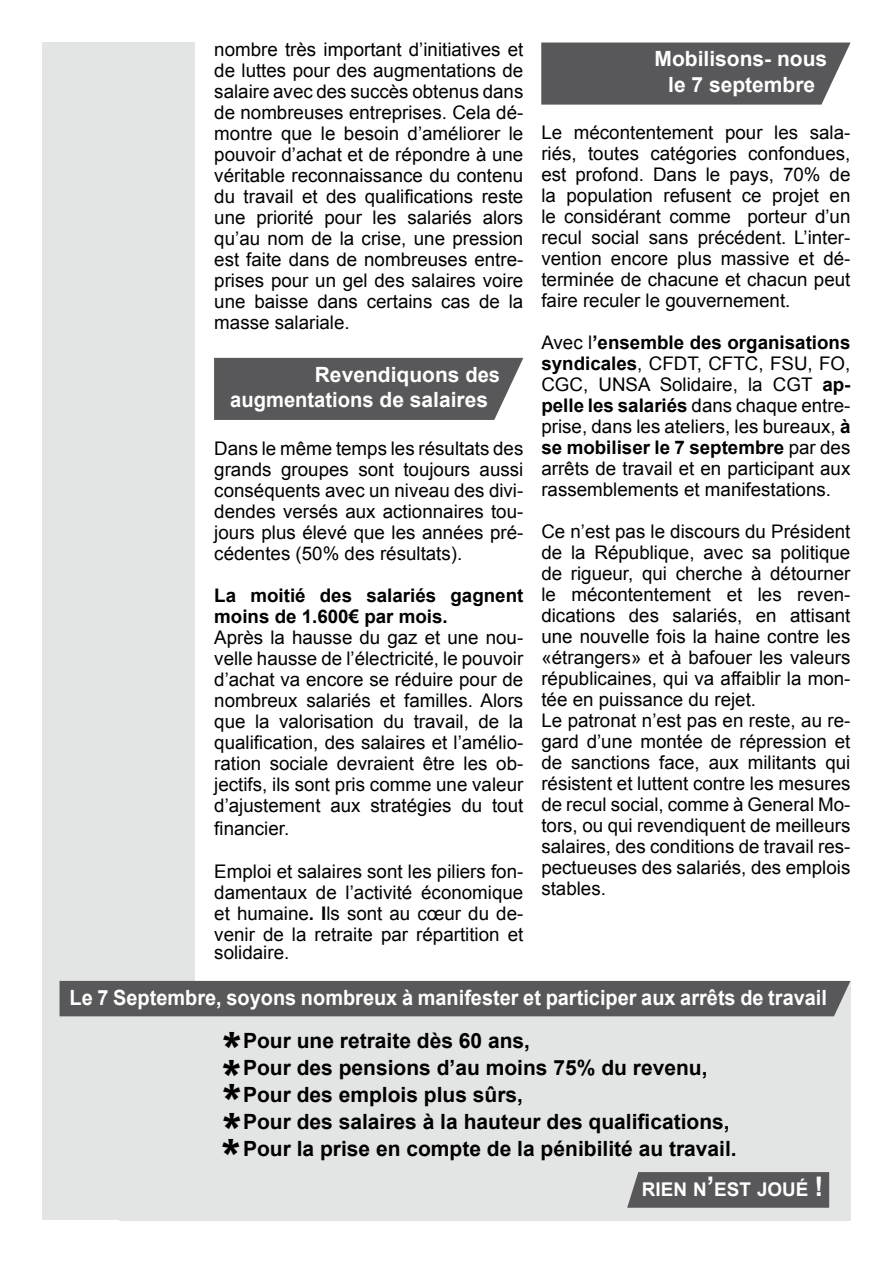
<style>
.page{position:relative;width:893px;height:1263px;background:#fff}
.page>*{position:absolute;margin:0;border:0;box-sizing:border-box;transform-origin:0 0}
.t1{font:900 45px/55.3px "Arial";color:#000}
.t2{font:700 21px/27px "Arial";color:#000}
.t3{font:700 21px "Arial";color:#fff;scale:.95 1}
.t4{font:700 21px/25.2px "Arial";color:#fff}
.t5{font:700 18.9px "Arial";color:#fff}
.t6{font:18.75px/21px "Arial";color:#000;text-align:justify}
.t7{font:700 18.75px/21px "Arial";color:#000}
.s1{font-weight:700}
.s2{font-weight:900;font-size:45px}
.s3{font-size:27px}
</style>
<div class="page">
<div style="left:43px;top:43px;width:152px;height:1177px;background:#e3e4e4"></div>
<div style="left:214px;top:358px;width:309px;height:62px;background:#58585a"></div>
<div style="left:119px;top:981px;width:731px;height:239px;background:#e3e4e4"></div>
<div style="left:60px;top:981px;width:790px;height:35px;background:#58585a"></div>
<svg style="left:627px;top:1172px;width:202px;height:36px;background:#5d5d5f"></svg>
<div style="left:541px;top:43px;width:310px;height:62px;background:#58585a"></div>
<p class="t6" style="left:214px;top:39px;width:311px">nombre très important d’initiatives et de luttes pour des augmentations de salaire avec des succès obtenus dans de nombreuses entreprises. Cela dé&shy;montre que le besoin d’améliorer le pouvoir d’achat et de répondre à une véritable reconnaissance du contenu du travail et des qualifications reste une priorité pour les salariés alors qu’au nom de la crise, une pression est faite dans de nombreuses entre&shy;prises pour un gel des salaires voire une baisse dans certains cas de la masse salariale.</p>
<p class="t4" style="left:230px;top:362px;width:271px;text-indent:85px">Revendiquons des augmentations de salaires</p>
<p class="t6" style="left:214px;top:438px;width:311px">Dans le même temps les résultats des grands groupes sont toujours aussi conséquents avec un niveau des divi&shy;dendes versés aux actionnaires tou&shy;jours plus élevé que les années pré&shy;cédentes (50% des résultats).</p>
<p class="t7" style="left:214px;top:586px;width:311px">La moitié des salariés gagnent moins de 1.600€ par mois.</p>
<p class="t6" style="left:214px;top:627px;width:311px">Après la hausse du gaz et une nou&shy;velle hausse de l’électricité, le pouvoir d’achat va encore se réduire pour de nombreux salariés et familles. Alors que la valorisation du travail, de la qualification, des salaires et l’amélio&shy;ration sociale devraient être les ob&shy;jectifs, ils sont pris comme une valeur d’ajustement aux stratégies du tout financier.</p>
<p class="t6" style="left:214px;top:861px;width:311px">Emploi et salaires sont les piliers fon&shy;damentaux de l’activité économique et humaine<span class="s1">. I</span>ls sont au cœur du de&shy;venir de la retraite par répartition et</p>
<p class="t6" style="left:214px;top:942px;width:77px">solidaire.</p>
<p class="t4" style="left:655px;top:47px;width:174px;text-align:center">Mobilisons- nous le 7 septembre</p>
<p class="t6" style="left:541px;top:122px;width:311px">Le mécontentement pour les sala&shy;riés, toutes catégories confondues, est profond. Dans le pays, 70% de la population refusent ce projet en le considérant comme porteur d’un recul social sans précédent. L’inter&shy;vention encore plus massive et dé&shy;terminée de chacune et chacun peut faire reculer le gouvernement.</p>
<p class="t6" style="left:541px;top:332px;width:311px">Avec l<span class="s1">’ensemble des organisations syndicales</span>, CFDT, CFTC, FSU, FO, CGC, UNSA Solidaire, la CGT <span class="s1">ap&shy;pelle les salariés</span> dans chaque entre&shy;prise, dans les ateliers, les bureaux, <span class="s1">à se mobiliser le 7 septembre</span> par des arrêts de travail et en participant aux rassemblements et manifestations.</p>
<p class="t6" style="left:541px;top:521px;width:311px;text-align:left">Ce n’est pas le discours du Président de la République, avec sa politique de rigueur, qui cherche à détourner le mécontentement et les reven&shy;dications des salariés, en attisant une nouvelle fois la haine contre les «étrangers» et à bafouer les valeurs républicaines, qui va affaiblir la mon&shy;tée en puissance du rejet.<br>Le patronat n’est pas en reste, au re&shy;gard d’une montée de répression et de sanctions face, aux militants qui résistent et luttent contre les mesures de recul social, comme à General Mo&shy;tors, ou qui revendiquent de meilleurs salaires, des conditions de travail res&shy;pectueuses des salariés, des emplois stables.</p>
<p class="t3" style="left:70px;top:983px;width:799px">Le 7 Septembre, soyons nombreux à manifester et participer aux arrêts de travail</p>
<p class="t2" style="left:243px;top:1027px;width:495px;text-indent:-23px"><span class="s2">*</span>Pour une retraite dès 60 ans,<br>Pour des pensions d’au moins 75% du revenu, Pour des emplois plus sûrs,<br>Pour des salaires à la hauteur des qualifications, Pour la prise en compte de la pénibilité au travail.</p>
<h1 class="t1" style="left:219px;top:1047px;width:27px">*</h1>
<h1 class="t1" style="left:219px;top:1071px;width:28px">* *</h1>
<h1 class="t1" style="left:220px;top:1101px;width:27px">*</h1>
<p class="t5" style="left:642px;top:1177px;width:183px">RIEN N<span class="s3">’</span>EST JOUÉ <span class="s3">!</span></p>
</div>
